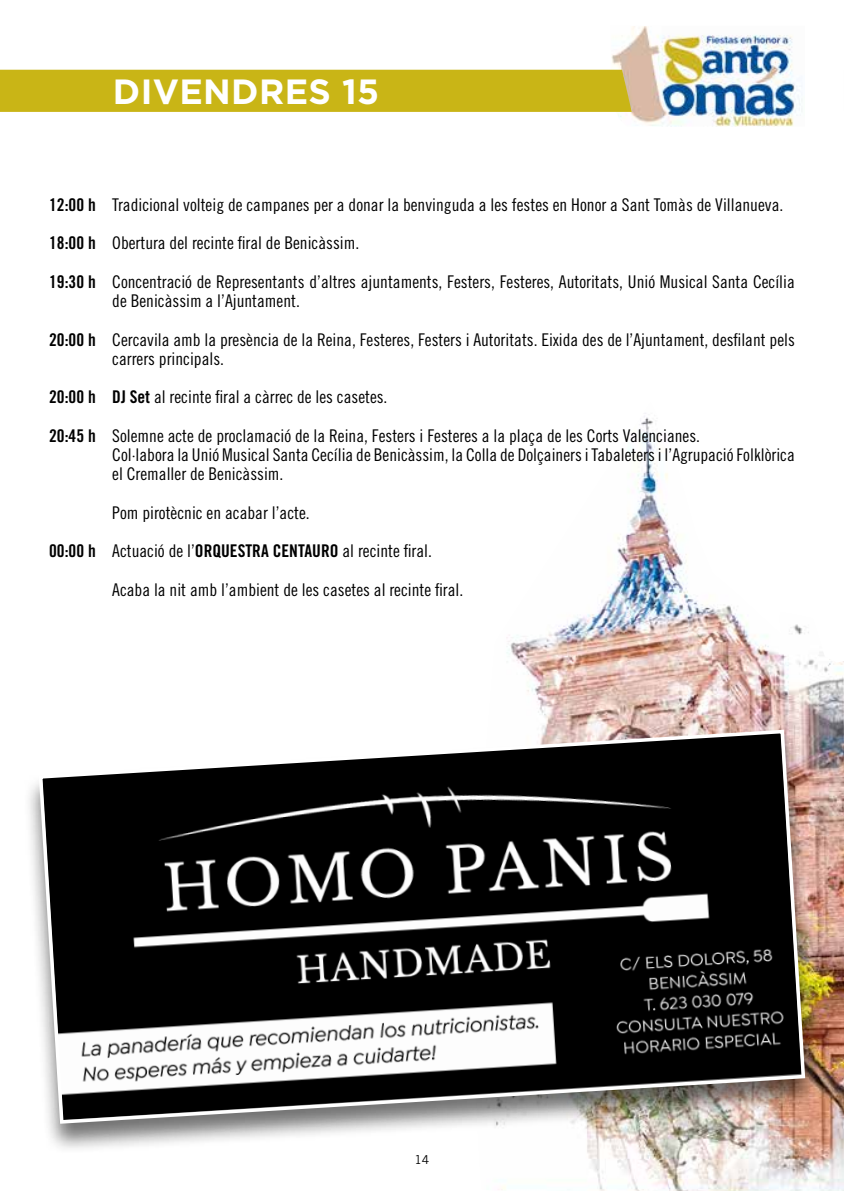
<style>
.page{position:relative;width:844px;height:1191px;background:#fff}
.page>*{position:absolute;margin:0;border:0;box-sizing:border-box;transform-origin:0 0}
.t1{font:700 35px "Gotham";letter-spacing:.01em;color:#fff}
.t2{font:17.5px/19.2px "Trade Gothic LT Std Cn 18";color:#000}
.t3{font:17.5px "Trade Gothic LT Std Bd Cn 20";color:#000}
.t4{font:12.25px "Trade Gothic LT Std";color:#000}
.s1{font-family:"Trade Gothic LT Std Bd Cn 20"}
</style>
<div class="page">
<img style="left:610px;top:26px;width:192px;height:100px">
<img style="left:498px;top:413px;width:345px;height:778px">
<div style="left:23px;top:728px;width:797px;height:426px;background:#000;opacity:.55"></div>
<svg style="left:37px;top:728px;width:769px;height:397px"></svg>
<div style="left:0;top:70px;width:631px;height:42px;background:#c9b516"></div>
<h1 class="t1" style="left:113px;top:71px;width:268px">DIVENDRES 15</h1>
<p class="t3" style="left:49px;top:194px;width:48px">12:00 h</p>
<p class="t3" style="left:49px;top:232px;width:48px">18:00 h</p>
<p class="t3" style="left:49px;top:271px;width:48px">19:30 h</p>
<p class="t3" style="left:49px;top:329px;width:48px">20:00 h</p>
<p class="t3" style="left:49px;top:386px;width:48px">20:00 h</p>
<p class="t3" style="left:49px;top:425px;width:48px">20:45 h</p>
<p class="t3" style="left:49px;top:540px;width:48px">00:00 h</p>
<p class="t2" style="left:112px;top:195px;width:672px">Tradicional volteig de campanes per a donar la benvinguda a les festes en Honor a Sant Tomàs de Villanueva.</p>
<p class="t2" style="left:112px;top:233px;width:248px">Obertura del recinte firal de Benicàssim.</p>
<p class="t2" style="left:112px;top:272px;width:684px">Concentració de Representants d’altres ajuntaments, Festers, Festeres, Autoritats, Unió Musical Santa Cecília de Benicàssim a l’Ajuntament.</p>
<p class="t2" style="left:112px;top:329px;width:684px">Cercavila amb la presència de la Reina, Festeres, Festers i Autoritats. Eixida des de l’Ajuntament, desfilant pels carrers principals.</p>
<p class="t2" style="left:112px;top:387px;width:277px"><span class="s1">DJ Set</span> al recinte firal a càrrec de les casetes.</p>
<p class="t2" style="left:112px;top:426px;width:684px">Solemne acte de proclamació de la Reina, Festers i Festeres a la plaça de les Corts Valencianes.<br>Col·labora la Unió Musical Santa Cecília de Benicàssim, la Colla de Dolçainers i Tabaleters i l’Agrupació Folklòrica el Cremaller de Benicàssim.</p>
<p class="t2" style="left:112px;top:503px;width:199px">Pom pirotècnic en acabar l’acte.</p>
<p class="t2" style="left:112px;top:541px;width:321px">Actuació de l’<span class="s1">ORQUESTRA CENTAURO</span> al recinte firal.</p>
<p class="t2" style="left:112px;top:580px;width:352px">Acaba la nit amb l’ambient de les casetes al recinte firal.</p>
<p class="t4" style="left:414px;top:1152px;width:16px">14</p>
</div>
